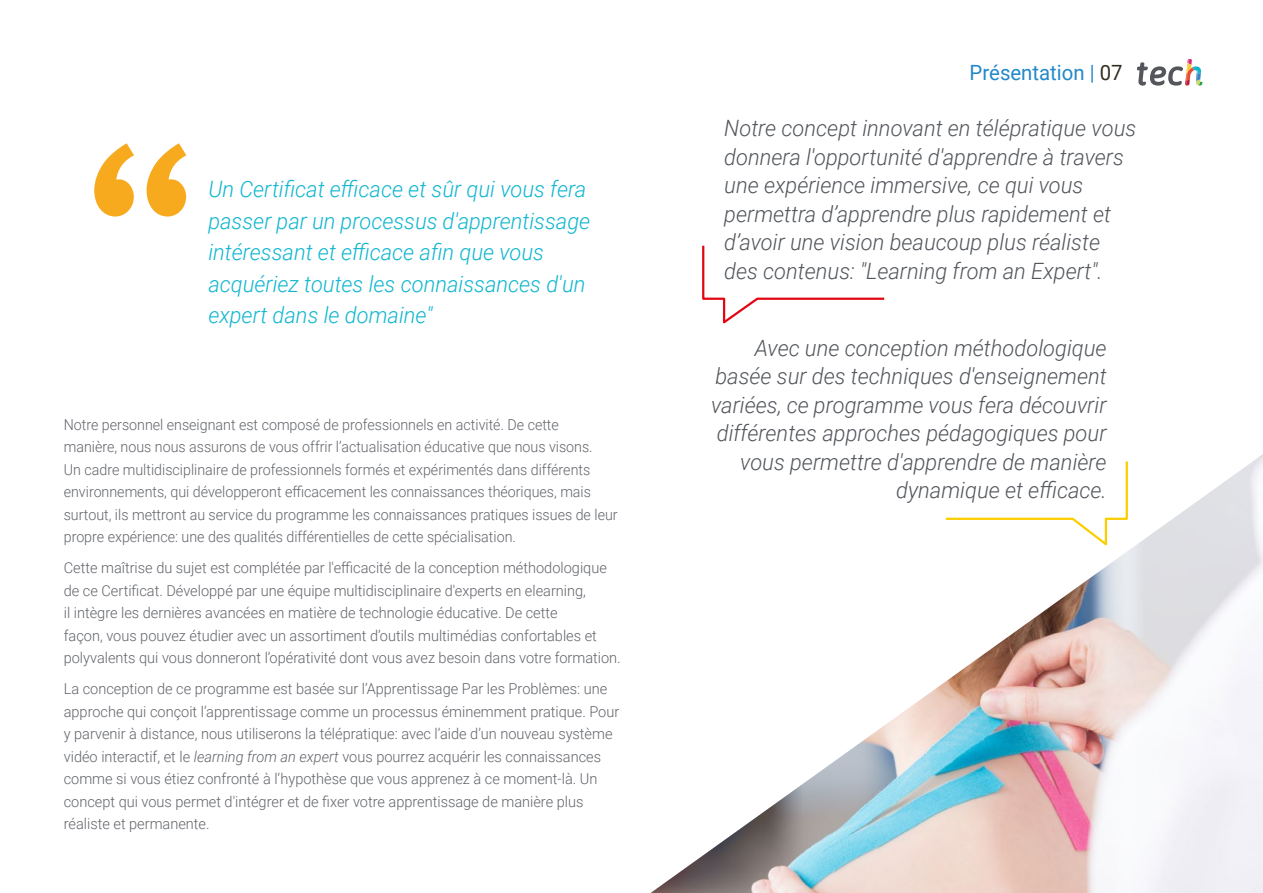
<style>
.page{position:relative;width:1263px;height:893px;background:#fff}
.page>*{position:absolute;margin:0;border:0;box-sizing:border-box;transform-origin:0 0}
.t1{font:italic 300 22.5px/28.5px "Roboto";color:#52555b;text-align:right}
.t2{font:italic 300 22.5px/31.5px "Roboto";color:#0fb6cf}
.t3{font:21px "Roboto";color:#2488c9}
.t4{font:300 15px/22.5px "Roboto";color:#61646a}
.t5{font:300 15px/22.5px "Roboto";color:#61646a;scale:.95 1}
.s1{font-style:italic}
.s2{color:#312e20}
</style>
<div class="page">
<svg style="left:94px;top:143px;width:92px;height:74px"></svg>
<img style="left:650px;top:454px;width:613px;height:439px">
<svg style="left:702px;top:245px;width:183px;height:79px"></svg>
<svg style="left:1137px;top:59px;width:65px;height:27px"></svg>
<h1 class="t2" style="left:208px;top:173px;width:383px">Un Certificat efficace et sûr qui vous fera passer par un processus d'apprentissage intéressant et efficace afin que vous acquériez toutes les connaissances d'un expert dans le domaine"</h1>
<p class="t5" style="left:64px;top:412px;width:584px">Notre personnel enseignant est composé de professionnels en activité. De cette<br>manière, nous nous assurons de vous offrir l’actualisation éducative que nous visons.<br>Un cadre multidisciplinaire de professionnels formés et expérimentés dans différents environnements, qui développeront efficacement les connaissances théoriques, mais surtout, ils mettront au service du programme les connaissances pratiques issues de leur propre expérience: une des qualités différentielles de cette spécialisation.</p>
<p class="t4" style="left:64px;top:556px;width:558px">Cette maîtrise du sujet est complétée par l'efficacité de la conception méthodologique de ce Certificat. Développé par une équipe multidisciplinaire d'experts en elearning,<br>il intègre les dernières avancées en matière de technologie éducative. De cette<br>façon, vous pouvez étudier avec un assortiment d’outils multimédias confortables et polyvalents qui vous donneront l’opérativité dont vous avez besoin dans votre formation.</p>
<p class="t4" style="left:64px;top:677px;width:557px">La conception de ce programme est basée sur l’Apprentissage Par les Problèmes: une approche qui conçoit l’apprentissage comme un processus éminemment pratique. Pour y parvenir à distance, nous utiliserons la télépratique: avec l’aide d’un nouveau système vidéo interactif, et le <span class="s1">learning from an expert</span> vous pourrez acquérir les connaissances comme si vous étiez confronté à l’hypothèse que vous apprenez à ce moment-là. Un concept qui vous permet d'intégrer et de fixer votre apprentissage de manière plus réaliste et permanente.</p>
<h2 class="t3" style="left:970px;top:57px;width:155px">Présentation | <span class="s2">07</span></h2>
<p class="t1" style="left:724px;top:113px;width:413px;text-align:left">Notre concept innovant en télépratique vous donnera l'opportunité d'apprendre à travers une expérience immersive, ce qui vous permettra d’apprendre plus rapidement et d’avoir une vision beaucoup plus réaliste des contenus: "Learning from an Expert".</p>
<h1 class="t1" style="left:711px;top:333px;width:397px">Avec une conception méthodologique basée sur des techniques d'enseignement variées, ce programme vous fera découvrir différentes approches pédagogiques pour vous permettre d'apprendre de manière dynamique et efficace.</h1>
</div>
